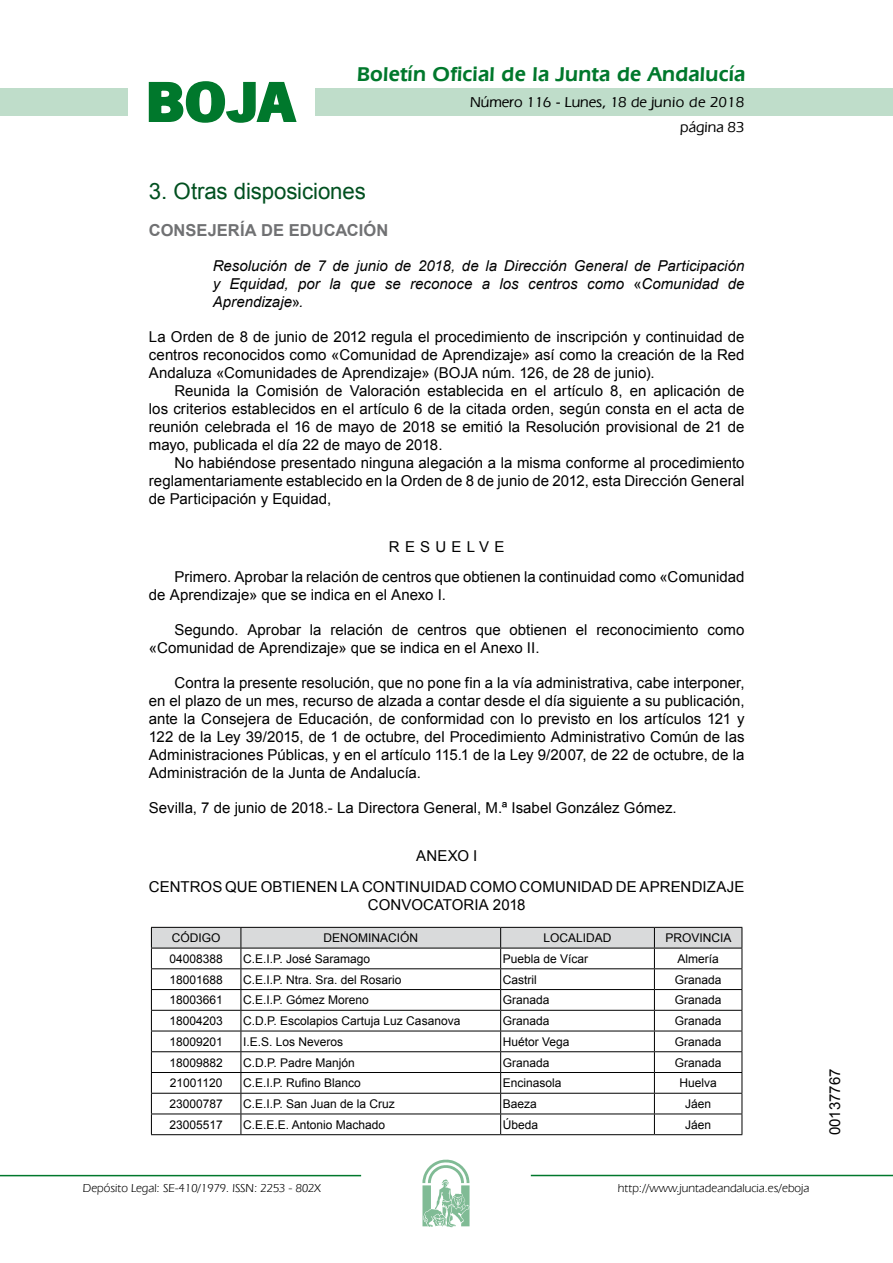
<style>
.page{position:relative;width:893px;height:1263px;background:#fff}
.page>*{position:absolute;margin:0;border:0;box-sizing:border-box;transform-origin:0 0}
.t1{font:700 57.75px "News Got T";color:#00782c;scale:1.14 1}
.t2{font:22.5px "Arial";letter-spacing:-.005em;color:#00501f}
.t3{font:600 21px "Eras IT Cby BT";letter-spacing:.01em;color:#00782c}
.t4{font:700 16.5px "Arial";letter-spacing:.005em;color:#707173}
.t5{font:15px/18px "Arial";color:#000;text-align:justify}
.t6{font:italic 15px/18px "Arial";color:#000;text-align:justify}
.t7{font:500 15px/24.5px "Eras IT Cby BT";color:#000;text-align:right}
.t8{font:12px "Arial";color:#000}
.t9{font:12px "Eras IT Cby BT";color:#000}
.s1{font-style:normal}
</style>
<div class="page">
<div style="left:315px;top:88px;width:577px;height:28px;background:#bfddca"></div>
<div style="left:0;top:88px;width:128px;height:28px;background:#bfddca"></div>
<hr style="left:0;top:1175px;width:361px;height:1px;background:#00782c">
<svg style="left:422px;top:1159px;width:47px;height:68px"></svg>
<hr style="left:531px;top:1175px;width:361px;height:1px;background:#00782c">
<svg style="left:148px;top:81px;width:149px;height:42px"></svg>
<svg style="left:151px;top:927px;width:591px;height:207px"></svg>
<hr style="left:151px;top:1134px;width:90px;height:1px;background:#000">
<hr style="left:241px;top:1134px;width:259px;height:1px;background:#000">
<hr style="left:500px;top:1134px;width:154px;height:1px;background:#000">
<hr style="left:654px;top:1134px;width:88px;height:1px;background:#000">
<h1 class="t1" style="left:145px;top:68px;width:133px">BOJA</h1>
<h3 class="t3" style="left:357px;top:62px;width:390px">Boletín Oficial de la Junta de Andalucía</h3>
<p class="t7" style="left:470px;top:90px;width:276px">Número 116 - Lunes, 18 de junio de 2018 página 83</p>
<h2 class="t2" style="left:149px;top:177px;width:218px">3. Otras disposiciones</h2>
<p class="t4" style="left:149px;top:219px;width:241px">CONSEJERÍA DE EDUCACIÓN</p>
<p class="t6" style="left:213px;top:257px;width:533px">Resolución de 7 de junio de 2018, de la Dirección General de Participación y Equidad, por la que se reconoce a los centros como <span class="s1">«</span>Comunidad de Aprendizaje<span class="s1">»</span>.</p>
<p class="t5" style="left:149px;top:328px;width:597px">La Orden de 8 de junio de 2012 regula el procedimiento de inscripción y continuidad de centros reconocidos como «Comunidad de Aprendizaje» así como la creación de la Red Andaluza «Comunidades de Aprendizaje» (BOJA núm. 126, de 28 de junio).</p>
<p class="t5" style="left:149px;top:382px;width:597px;text-indent:26px">Reunida la Comisión de Valoración establecida en el artículo 8, en aplicación de los criterios establecidos en el artículo 6 de la citada orden, según consta en el acta de reunión celebrada el 16 de mayo de 2018 se emitió la Resolución provisional de 21 de mayo, publicada el día 22 de mayo de 2018.</p>
<p class="t5" style="left:149px;top:454px;width:597px;text-indent:26px">No habiéndose presentado ninguna alegación a la misma conforme al procedimiento reglamentariamente establecido en la Orden de 8 de junio de 2012, esta Dirección General de Participación y Equidad,</p>
<p class="t5" style="left:174px;top:531px;width:571px;line-height:30.8px;text-indent:214px">RESUELVE<br>Primero. Aprobar la relación de centros que obtienen la continuidad como «Comunidad</p>
<p class="t5" style="left:149px;top:586px;width:298px">de Aprendizaje» que se indica en el Anexo I.</p>
<p class="t5" style="left:149px;top:621px;width:597px;text-indent:26px">Segundo. Aprobar la relación de centros que obtienen el reconocimiento como «Comunidad de Aprendizaje» que se indica en el Anexo II.</p>
<p class="t5" style="left:149px;top:674px;width:597px;text-indent:26px">Contra la presente resolución, que no pone fin a la vía administrativa, cabe interponer, en el plazo de un mes, recurso de alzada a contar desde el día siguiente a su publicación, ante la Consejera de Educación, de conformidad con lo previsto en los artículos 121 y 122 de la Ley 39/2015, de 1 de octubre, del Procedimiento Administrativo Común de las Administraciones Públicas, y en el artículo 115.1 de la Ley 9/2007, de 22 de octubre, de la Administración de la Junta de Andalucía.</p>
<p class="t5" style="left:149px;top:799px;width:529px">Sevilla, 7 de junio de 2018.- La Directora General, M.ª Isabel González Gómez.</p>
<p class="t5" style="left:149px;top:841px;width:597px;line-height:30.8px;text-align:center">ANEXO I<br>CENTROS QUE OBTIENEN LA CONTINUIDAD COMO COMUNIDAD DE APRENDIZAJE</p>
<p class="t5" style="left:368px;top:896px;width:159px">CONVOCATORIA 2018</p>
<p class="t8" style="left:172px;top:930px;width:50px">CÓDIGO</p>
<p class="t8" style="left:323px;top:930px;width:96px">DENOMINACIÓN</p>
<p class="t8" style="left:543px;top:930px;width:70px">LOCALIDAD</p>
<p class="t8" style="left:665px;top:930px;width:68px">PROVINCIA</p>
<p class="t8" style="left:169px;top:951px;width:55px">04008388</p>
<p class="t8" style="left:243px;top:951px;width:129px">C.E.I.P. José Saramago</p>
<p class="t8" style="left:503px;top:951px;width:87px">Puebla de Vícar</p>
<p class="t8" style="left:677px;top:951px;width:43px">Almería</p>
<p class="t8" style="left:169px;top:971px;width:55px">18001688</p>
<p class="t8" style="left:243px;top:971px;width:160px">C.E.I.P. Ntra. Sra. del Rosario</p>
<p class="t8" style="left:503px;top:971px;width:35px">Castril</p>
<p class="t8" style="left:674px;top:971px;width:48px">Granada</p>
<p class="t8" style="left:169px;top:992px;width:55px">18003661</p>
<p class="t8" style="left:243px;top:992px;width:127px">C.E.I.P. Gómez Moreno</p>
<p class="t8" style="left:503px;top:992px;width:48px">Granada</p>
<p class="t8" style="left:674px;top:992px;width:48px">Granada</p>
<p class="t8" style="left:169px;top:1013px;width:55px">18004203</p>
<p class="t8" style="left:243px;top:1013px;width:219px">C.D.P. Escolapios Cartuja Luz Casanova</p>
<p class="t8" style="left:503px;top:1013px;width:48px">Granada</p>
<p class="t8" style="left:674px;top:1013px;width:48px">Granada</p>
<p class="t8" style="left:169px;top:1034px;width:55px">18009201</p>
<p class="t8" style="left:243px;top:1034px;width:102px">I.E.S. Los Neveros</p>
<p class="t8" style="left:503px;top:1034px;width:68px">Huétor Vega</p>
<p class="t8" style="left:674px;top:1034px;width:48px">Granada</p>
<p class="t8" style="left:169px;top:1054px;width:55px">18009882</p>
<p class="t8" style="left:243px;top:1054px;width:113px">C.D.P. Padre Manjón</p>
<p class="t8" style="left:503px;top:1054px;width:48px">Granada</p>
<p class="t8" style="left:674px;top:1054px;width:48px">Granada</p>
<p class="t8" style="left:170px;top:1075px;width:54px">21001120</p>
<p class="t8" style="left:243px;top:1075px;width:119px">C.E.I.P. Rufino Blanco</p>
<p class="t8" style="left:503px;top:1075px;width:60px">Encinasola</p>
<p class="t8" style="left:679px;top:1075px;width:39px">Huelva</p>
<p class="t8" style="left:169px;top:1096px;width:55px">23000787</p>
<p class="t8" style="left:243px;top:1096px;width:153px">C.E.I.P. San Juan de la Cruz</p>
<p class="t8" style="left:503px;top:1096px;width:36px">Baeza</p>
<p class="t8" style="left:685px;top:1096px;width:28px">Jáen</p>
<p class="t8" style="left:169px;top:1117px;width:55px">23005517</p>
<p class="t8" style="left:243px;top:1117px;width:144px">C.E.E.E. Antonio Machado</p>
<p class="t8" style="left:503px;top:1117px;width:37px">Úbeda</p>
<p class="t8" style="left:685px;top:1117px;width:28px">Jáen</p>
<p class="t9" style="left:83px;top:1181px;width:239px">Depósito Legal: SE-410/1979. ISSN: 2253 - 802X</p>
<p class="t9" style="left:618px;top:1181px;width:193px">http://www.juntadeandalucia.es/eboja</p>
<p class="t5" style="left:826px;top:1135px;width:68px;rotate:-90deg">00137767</p>
</div>
